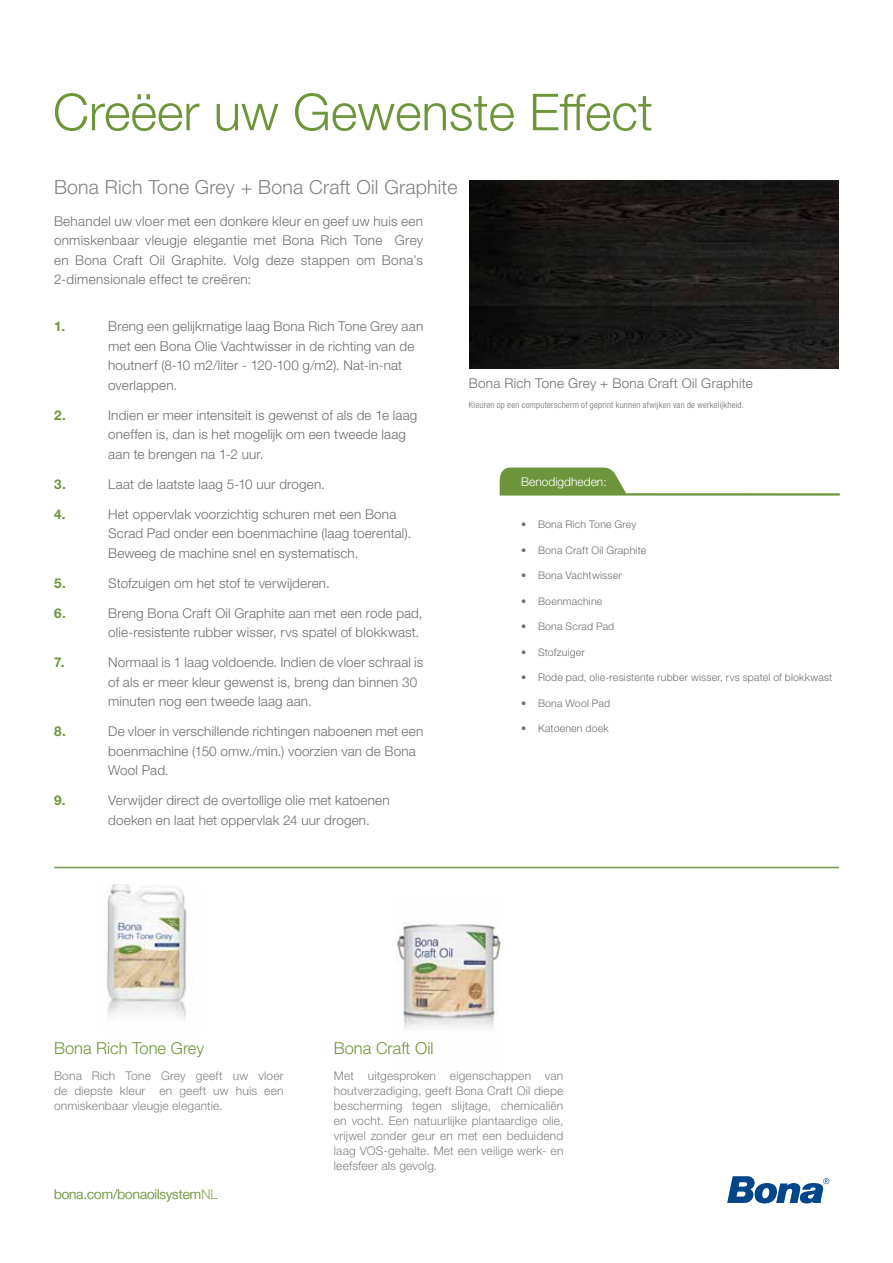
<style>
.page{position:relative;width:893px;height:1263px;background:#fff}
.page>*{position:absolute;margin:0;border:0;box-sizing:border-box;transform-origin:0 0}
.t1{font:300 51px "Helvetica Neue LT Std";color:#6e953b}
.t2{font:300 19.5px "Helvetica Neue LT Std";letter-spacing:.01em;color:#808285}
.t3{font:300 16.5px "Helvetica Neue LT Std";color:#6e953b}
.t4{font:300 13.5px/19.5px "Helvetica Neue LT Std";letter-spacing:.01em;color:#6d6e71}
.t5{font:300 13.5px "Helvetica Neue LT Std";color:#88a55a}
.t6{font:700 13.5px "Helvetica Neue LT Std";color:#6e953b}
.t7{font:300 12px/15px "Helvetica Neue LT Std";letter-spacing:.015em;color:#808285;text-align:justify}
.t8{font:300 12px "Helvetica Neue LT Std";color:#fff}
.t9{font:300 10.5px "Helvetica Neue LT Std";letter-spacing:.02em;color:#6d6e71}
.t10{font:300 condensed 9px "Helvetica Neue LT Std";letter-spacing:.025em;color:#6d6e71}
.s1{color:#87a458}
</style>
<div class="page">
<img style="left:470px;top:180px;width:369px;height:189px">
<svg style="left:727px;top:1176px;width:102px;height:27px"></svg>
<svg style="left:499px;top:468px;width:341px;height:28px"></svg>
<hr style="left:54px;top:867px;width:785px;height:1px;background:#6e953b">
<img style="left:397px;top:924px;width:103px;height:105px">
<img style="left:107px;top:884px;width:80px;height:135px">
<h1 class="t1" style="left:53px;top:81px;width:602px">Creëer uw Gewenste Effect</h1>
<h2 class="t2" style="left:54px;top:175px;width:405px">Bona Rich Tone Grey + Bona Craft Oil Graphite</h2>
<p class="t4" style="left:54px;top:211px;width:371px;text-align:justify">Behandel uw vloer met een donkere kleur en geef uw huis een onmiskenbaar vleugje elegantie met Bona Rich Tone Grey en Bona Craft Oil Graphite. Volg deze stappen om Bona’s 2-dimensionale effect te creëren:</p>
<p class="t6" style="left:54px;top:318px;width:12px">1.</p>
<p class="t4" style="left:108px;top:316px;width:317px">Breng een gelijkmatige laag Bona Rich Tone Grey aan met een Bona Olie Vachtwisser in de richting van de houtnerf (8-10 m2/liter - 120-100 g/m2). Nat-in-nat overlappen.</p>
<p class="t6" style="left:54px;top:407px;width:13px">2.</p>
<p class="t4" style="left:108px;top:405px;width:311px">Indien er meer intensiteit is gewenst of als de 1e laag oneffen is, dan is het mogelijk om een tweede laag aan te brengen na 1-2 uur.</p>
<p class="t6" style="left:54px;top:476px;width:13px">3.</p>
<p class="t4" style="left:108px;top:474px;width:218px">Laat de laatste laag 5-10 uur drogen.</p>
<p class="t6" style="left:54px;top:506px;width:13px">4.</p>
<p class="t4" style="left:108px;top:504px;width:304px">Het oppervlak voorzichtig schuren met een Bona<br>Scrad Pad onder een boenmachine (laag toerental).<br>Beweeg de machine snel en systematisch.</p>
<p class="t6" style="left:54px;top:575px;width:13px">5.</p>
<p class="t4" style="left:108px;top:573px;width:223px">Stofzuigen om het stof te verwijderen.</p>
<p class="t6" style="left:54px;top:605px;width:13px">6.</p>
<p class="t4" style="left:108px;top:603px;width:316px">Breng Bona Craft Oil Graphite aan met een rode pad, olie-resistente rubber wisser, rvs spatel of blokkwast.</p>
<p class="t6" style="left:54px;top:654px;width:12px">7.</p>
<p class="t4" style="left:108px;top:652px;width:317px">Normaal is 1 laag voldoende. Indien de vloer schraal is of als er meer kleur gewenst is, breng dan binnen 30 minuten nog een tweede laag aan.</p>
<p class="t6" style="left:54px;top:723px;width:13px">8.</p>
<p class="t4" style="left:108px;top:721px;width:317px">De vloer in verschillende richtingen naboenen met een boenmachine (150 omw./min.) voorzien van de Bona<br>Wool Pad.</p>
<p class="t6" style="left:54px;top:792px;width:13px">9.</p>
<p class="t4" style="left:108px;top:790px;width:283px">Verwijder direct de overtollige olie met katoenen doeken en laat het oppervlak 24 uur drogen.</p>
<p class="t4" style="left:469px;top:374px;width:285px">Bona Rich Tone Grey + Bona Craft Oil Graphite</p>
<p class="t10" style="left:469px;top:400px;width:277px">Kleuren op een computerscherm of geprint kunnen afwijken van de werkelijkheid.</p>
<p class="t8" style="left:521px;top:475px;width:87px">Benodigdheden:</p>
<p class="t9" style="left:521px;top:518px;width:117px">• Bona Rich Tone Grey</p>
<p class="t9" style="left:521px;top:543px;width:127px">• Bona Craft Oil Graphite</p>
<p class="t9" style="left:521px;top:569px;width:102px">• Bona Vachtwisser</p>
<p class="t9" style="left:521px;top:594px;width:83px">• Boenmachine</p>
<p class="t9" style="left:521px;top:620px;width:95px">• Bona Scrad Pad</p>
<p class="t9" style="left:521px;top:645px;width:65px">• Stofzuiger</p>
<p class="t9" style="left:521px;top:671px;width:313px">• Rode pad, olie-resistente rubber wisser, rvs spatel of blokkwast</p>
<p class="t9" style="left:521px;top:696px;width:91px">• Bona Wool Pad</p>
<p class="t9" style="left:521px;top:722px;width:89px">• Katoenen doek</p>
<p class="t3" style="left:54px;top:1038px;width:152px">Bona Rich Tone Grey</p>
<p class="t7" style="left:54px;top:1068px;width:231px">Bona Rich Tone Grey geeft uw vloer de diepste kleur en geeft uw huis een onmiskenbaar vleugje elegantie.</p>
<p class="t5" style="left:54px;top:1186px;width:165px"><span class="s1">bona.com/</span>bonaoilsystemNL</p>
<p class="t3" style="left:334px;top:1038px;width:101px">Bona Craft Oil</p>
<p class="t7" style="left:334px;top:1068px;width:231px">Met uitgesproken eigenschappen van houtverzadiging, geeft Bona Craft Oil diepe bescherming tegen slijtage, chemicaliën en vocht. Een natuurlijke plantaardige olie, vrijwel zonder geur en met een beduidend laag VOS-gehalte. Met een veilige werk- en leefsfeer als gevolg.</p>
</div>
